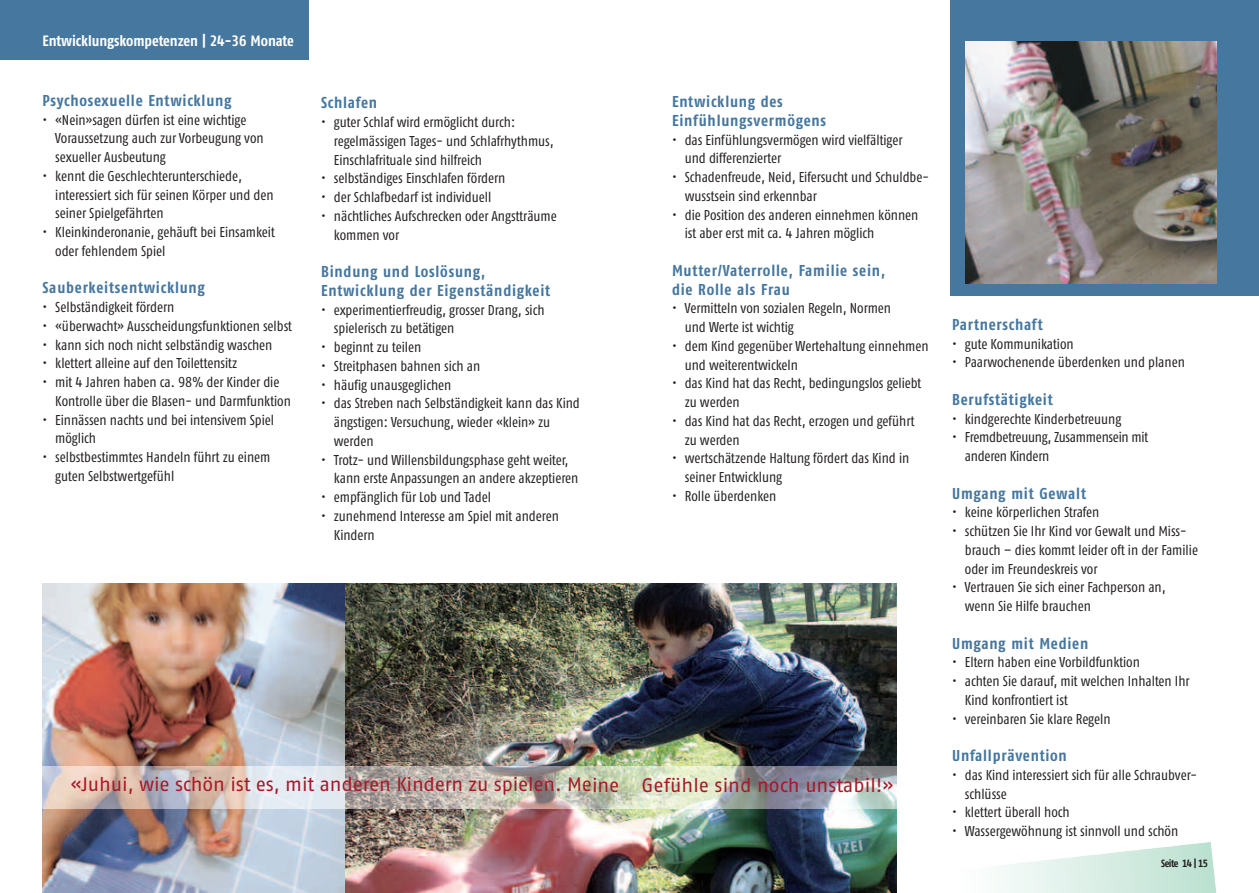
<style>
.page{position:relative;width:1259px;height:893px;background:#fff}
.page>*{position:absolute;margin:0;border:0;box-sizing:border-box;transform-origin:0 0}
.t1{font:19.5px "Fago No Regular Tf";letter-spacing:-.01em;color:#a61a28}
.t2{font:15.75px/18.8px "Fago Co Bold Tf";letter-spacing:.05em;color:#46779f}
.t3{font:15px "Fago Co Bold Tf";letter-spacing:-.005em;color:#fff}
.t4{font:14.25px/18.8px "Fago Co Regular Tf";color:#231f20}
.t5{font:10.5px "Fago Co Bold Tf";letter-spacing:-.05em;color:#231f20}
</style>
<div class="page">
<div style="left:950px;top:0;width:309px;height:296px;background:#46779f"></div>
<img style="left:43px;top:584px;width:853px;height:309px">
<img style="left:998px;top:842px;width:219px;height:51px">
<div style="left:0;top:0;width:308px;height:60px;background:#46779f"></div>
<img style="left:43px;top:766px;width:853px;height:43px">
<img style="left:965px;top:42px;width:251px;height:241px">
<p class="t3" style="left:43px;top:35px;width:253px">Entwicklungskompetenzen | 24-36 Monate</p>
<p class="t2" style="left:43px;top:92px;width:190px">Psychosexuelle Entwicklung</p>
<p class="t4" style="left:55px;top:112px;width:210px;text-indent:-13px">• «Nein»sagen dürfen ist eine wichtige<br>Voraussetzung auch zur Vorbeugung von sexueller Ausbeutung</p>
<p class="t4" style="left:55px;top:168px;width:220px;text-indent:-13px">• kennt die Geschlechterunterschiede, interessiert sich für seinen Körper und den seiner Spielgefährten</p>
<p class="t4" style="left:55px;top:224px;width:221px;text-indent:-13px">• Kleinkinderonanie, gehäuft bei Einsamkeit oder fehlendem Spiel</p>
<p class="t2" style="left:43px;top:280px;width:164px">Sauberkeitsentwicklung</p>
<p class="t4" style="left:43px;top:299px;width:133px">• Selbständigkeit fördern</p>
<p class="t4" style="left:43px;top:318px;width:251px">• «überwacht» Ausscheidungsfunktionen selbst</p>
<p class="t4" style="left:43px;top:337px;width:231px">• kann sich noch nicht selbständig waschen</p>
<p class="t4" style="left:43px;top:355px;width:196px">• klettert alleine auf den Toilettensitz</p>
<p class="t4" style="left:55px;top:374px;width:237px;text-indent:-13px">• mit 4 Jahren haben ca. 98% der Kinder die<br>Kontrolle über die Blasen- und Darmfunktion</p>
<p class="t4" style="left:55px;top:412px;width:220px;text-indent:-13px">• Einnässen nachts und bei intensivem Spiel möglich</p>
<p class="t4" style="left:55px;top:449px;width:217px;text-indent:-13px">• selbstbestimmtes Handeln führt zu einem guten Selbstwertgefühl</p>
<p class="t2" style="left:321px;top:95px;width:58px">Schlafen</p>
<p class="t4" style="left:334px;top:114px;width:221px;text-indent:-13px">• guter Schlaf wird ermöglicht durch: regelmässigen Tages- und Schlafrhythmus,<br>Einschlafrituale sind hilfreich</p>
<p class="t4" style="left:321px;top:170px;width:186px">• selbständiges Einschlafen fördern</p>
<p class="t4" style="left:321px;top:189px;width:172px">• der Schlafbedarf ist individuell</p>
<p class="t4" style="left:334px;top:208px;width:224px;text-indent:-13px">• nächtliches Aufschrecken oder Angstträume kommen vor</p>
<p class="t2" style="left:321px;top:264px;width:231px">Bindung und Loslösung,<br>Entwicklung der Eigenständigkeit</p>
<p class="t4" style="left:334px;top:302px;width:212px;text-indent:-13px">• experimentierfreudig, grosser Drang, sich spielerisch zu betätigen</p>
<p class="t4" style="left:321px;top:339px;width:102px">• beginnt zu teilen</p>
<p class="t4" style="left:321px;top:358px;width:161px">• Streitphasen bahnen sich an</p>
<p class="t4" style="left:321px;top:377px;width:132px">• häufig unausgeglichen</p>
<p class="t4" style="left:334px;top:395px;width:247px;text-indent:-13px">• das Streben nach Selbständigkeit kann das Kind ängstigen: Versuchung, wieder «klein» zu werden</p>
<p class="t4" style="left:334px;top:452px;width:246px;text-indent:-13px">• Trotz- und Willensbildungsphase geht weiter, kann erste Anpassungen an andere akzeptieren</p>
<p class="t4" style="left:321px;top:489px;width:171px">• empfänglich für Lob und Tadel</p>
<p class="t4" style="left:334px;top:508px;width:226px;text-indent:-13px">• zunehmend Interesse am Spiel mit anderen<br>Kindern</p>
<p class="t2" style="left:672px;top:94px;width:156px">Entwicklung des<br>Einfühlungsvermögens</p>
<p class="t4" style="left:685px;top:132px;width:219px;text-indent:-13px">• das Einfühlungsvermögen wird vielfältiger und differenzierter</p>
<p class="t4" style="left:685px;top:169px;width:246px;text-indent:-13px">• Schadenfreude, Neid, Eifersucht und Schuldbe&shy;wusstsein sind erkennbar</p>
<p class="t4" style="left:685px;top:207px;width:235px;text-indent:-13px">• die Position des anderen einnehmen können ist aber erst mit ca. 4 Jahren möglich</p>
<p class="t2" style="left:672px;top:263px;width:215px">Mutter/Vaterrolle, Familie sein, die Rolle als Frau</p>
<p class="t4" style="left:685px;top:300px;width:208px;text-indent:-13px">• Vermitteln von sozialen Regeln, Normen und Werte ist wichtig</p>
<p class="t4" style="left:685px;top:338px;width:245px;text-indent:-13px">• dem Kind gegenüber Wertehaltung einnehmen und weiterentwickeln</p>
<p class="t4" style="left:685px;top:375px;width:238px;text-indent:-13px">• das Kind hat das Recht, bedingungslos geliebt zu werden</p>
<p class="t4" style="left:685px;top:413px;width:231px;text-indent:-13px">• das Kind hat das Recht, erzogen und geführt zu werden</p>
<p class="t4" style="left:685px;top:450px;width:226px;text-indent:-13px">• wertschätzende Haltung fördert das Kind in seiner Entwicklung</p>
<p class="t4" style="left:672px;top:488px;width:106px">• Rolle überdenken</p>
<h1 class="t1" style="left:71px;top:778px;width:824px">«Juhui, wie schön ist es, mit anderen Kindern zu spielen. Meine Gefühle sind noch unstabil!»</h1>
<p class="t2" style="left:952px;top:316px;width:92px">Partnerschaft</p>
<p class="t4" style="left:952px;top:335px;width:123px">• gute Kommunikation</p>
<p class="t4" style="left:952px;top:354px;width:234px">• Paarwochenende überdenken und planen</p>
<p class="t2" style="left:952px;top:391px;width:102px">Berufstätigkeit</p>
<p class="t4" style="left:952px;top:410px;width:171px">• kindgerechte Kinderbetreuung</p>
<p class="t4" style="left:965px;top:429px;width:185px;text-indent:-13px">• Fremdbetreuung, Zusammensein mit anderen Kindern</p>
<p class="t2" style="left:952px;top:485px;width:135px">Umgang mit Gewalt</p>
<p class="t4" style="left:952px;top:504px;width:149px">• keine körperlichen Strafen</p>
<p class="t4" style="left:965px;top:523px;width:235px;text-indent:-13px">• schützen Sie Ihr Kind vor Gewalt und Miss&shy;brauch – dies kommt leider oft in der Familie oder im Freundeskreis vor</p>
<p class="t4" style="left:965px;top:579px;width:202px;text-indent:-13px">• Vertrauen Sie sich einer Fachperson an, wenn Sie Hilfe brauchen</p>
<p class="t2" style="left:952px;top:635px;width:138px">Umgang mit Medien</p>
<p class="t4" style="left:952px;top:654px;width:189px">• Eltern haben eine Vorbildfunktion</p>
<p class="t4" style="left:965px;top:673px;width:226px;text-indent:-13px">• achten Sie darauf, mit welchen Inhalten Ihr<br>Kind konfrontiert ist</p>
<p class="t4" style="left:952px;top:710px;width:160px">• vereinbaren Sie klare Regeln</p>
<p class="t2" style="left:952px;top:748px;width:116px">Unfallprävention</p>
<p class="t4" style="left:965px;top:767px;width:234px;text-indent:-13px">• das Kind interessiert sich für alle Schraubver&shy;schlüsse</p>
<p class="t4" style="left:952px;top:804px;width:119px">• klettert überall hoch</p>
<p class="t4" style="left:952px;top:823px;width:228px">• Wassergewöhnung ist sinnvoll und schön</p>
<p class="t5" style="left:1161px;top:860px;width:49px">Seite 14 | 15</p>
</div>
